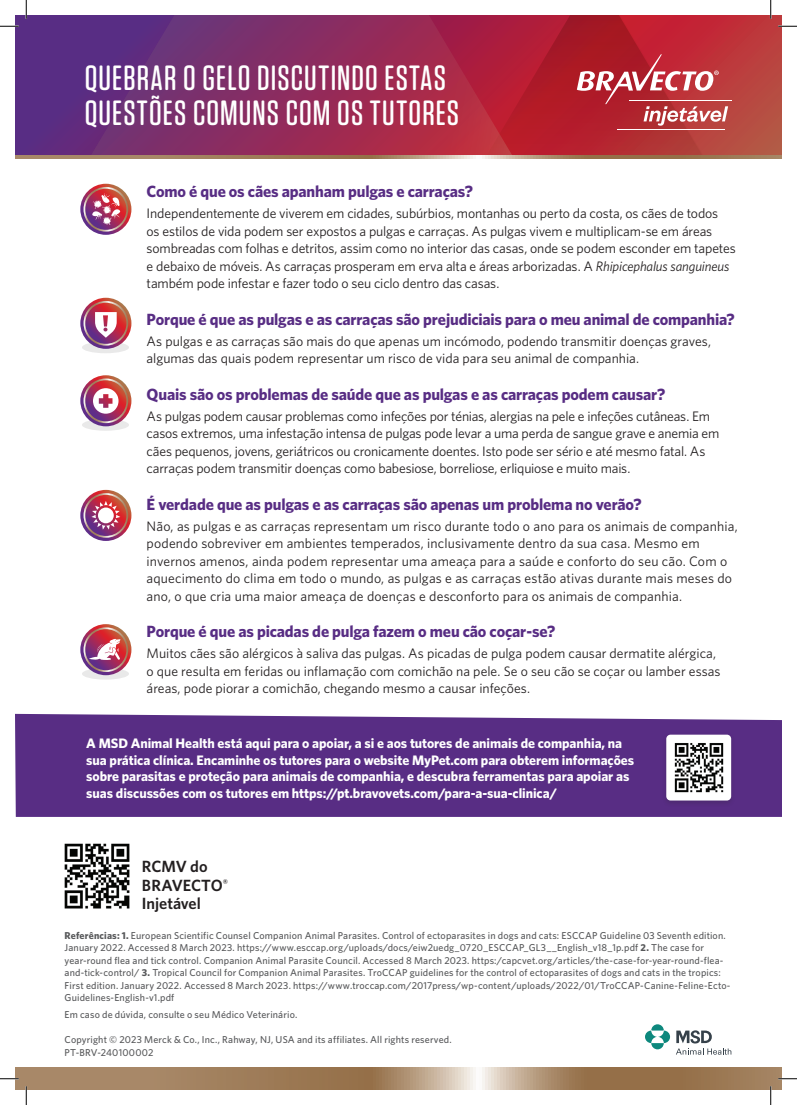
<style>
.page{position:relative;width:797px;height:1105px;background:#fff}
.page>*{position:absolute;margin:0;border:0;box-sizing:border-box;transform-origin:0 0}
.t1{font:500 35px/35px "Tungsten Rounded";letter-spacing:.03em;color:#fff}
.t2{font:700 16.25px "Whitney";letter-spacing:-.01em;color:#582d84}
.t3{font:600 16.25px/19.5px "Whitney";letter-spacing:-.005em;color:#231f20}
.t4{font:13.75px/17.5px "Whitney";letter-spacing:-.005em;color:#231f20}
.t5{font:700 13.75px/16.5px "Whitney";letter-spacing:-.005em;color:#fff}
.t6{font:500 10px/12.5px "Whitney";letter-spacing:.015em;color:#57585a}
.s1{font-style:italic}
.s2{font-weight:700}
</style>
<div class="page">
<svg style="left:645px;top:1024px;width:25px;height:25px"></svg>
<svg style="left:676px;top:1030px;width:55px;height:25px"></svg>
<svg style="left:15px;top:15px;width:767px;height:140px;background:#9b2c4a"></svg>
<svg style="left:90px;top:15px;width:423px;height:140px;background:#8c2b5d"></svg>
<svg style="left:15px;top:155px;width:767px;height:4px;background:#a88968"></svg>
<svg style="left:15px;top:1067px;width:767px;height:23px;background:#a88968"></svg>
<div style="left:82px;top:342px;width:47px;height:11px;background:#e9e9e9;border-radius:50%"></div>
<svg style="left:80px;top:298px;width:51px;height:51px"></svg>
<svg style="left:83px;top:301px;width:45px;height:45px"></svg>
<svg style="left:82px;top:419px;width:47px;height:12px"></svg>
<svg style="left:80px;top:375px;width:51px;height:51px"></svg>
<svg style="left:83px;top:378px;width:45px;height:45px"></svg>
<svg style="left:80px;top:490px;width:51px;height:51px"></svg>
<svg style="left:83px;top:493px;width:45px;height:45px;background:#b66078"></svg>
<div style="left:98px;top:507px;width:16px;height:16px;background:#fff;border-radius:50%"></div>
<svg style="left:82px;top:668px;width:47px;height:12px"></svg>
<svg style="left:80px;top:624px;width:51px;height:51px"></svg>
<svg style="left:83px;top:627px;width:45px;height:45px"></svg>
<svg style="left:80px;top:184px;width:51px;height:51px"></svg>
<svg style="left:83px;top:187px;width:45px;height:45px"></svg>
<div style="left:15px;top:714px;width:767px;height:103px;background:#582d84"></div>
<div style="left:661px;top:732px;width:74px;height:75px;background:#231f20;opacity:.2"></div>
<div style="left:666px;top:735px;width:65px;height:65px;background:#fff;border-radius:4px"></div>
<img style="left:674px;top:743px;width:50px;height:50px">
<svg style="left:577px;top:54px;width:151px;height:72px;background:#c14d54"></svg>
<hr style="left:617px;top:130px;width:108px;height:1px;background:#fff">
<hr style="left:629px;top:100px;width:102px;height:1px;background:#fff">
<img style="left:65px;top:844px;width:64px;height:65px">
<svg style="left:0;top:25px;width:19px;height:2px"></svg>
<svg style="left:778px;top:25px;width:19px;height:2px"></svg>
<svg style="left:0;top:1078px;width:19px;height:1px"></svg>
<svg style="left:778px;top:1078px;width:19px;height:1px"></svg>
<svg style="left:25px;top:0;width:2px;height:19px"></svg>
<svg style="left:25px;top:1086px;width:2px;height:19px"></svg>
<svg style="left:770px;top:0;width:1px;height:19px"></svg>
<svg style="left:770px;top:1086px;width:1px;height:19px"></svg>
<h1 class="t1" style="left:85px;top:61px;width:376px">QUEBRAR O GELO DISCUTINDO ESTAS<br>QUESTÕES COMUNS COM OS TUTORES</h1>
<p class="t2" style="left:147px;top:181px;width:328px">Como é que os cães apanham pulgas e carraças?</p>
<p class="t4" style="left:147px;top:205px;width:590px">Independentemente de viverem em cidades, subúrbios, montanhas ou perto da costa, os cães de todos<br>os estilos de vida podem ser expostos a pulgas e carraças. As pulgas vivem e multiplicam-se em áreas sombreadas com folhas e detritos, assim como no interior das casas, onde se podem esconder em tapetes e debaixo de móveis. As carraças prosperam em erva alta e áreas arborizadas. A <span class="s1">Rhipicephalus sanguineus </span>também pode infestar e fazer todo o seu ciclo dentro das casas.</p>
<p class="t2" style="left:147px;top:308px;width:589px">Porque é que as pulgas e as carraças são prejudiciais para o meu animal de companhia?</p>
<p class="t4" style="left:147px;top:332px;width:566px">As pulgas e as carraças são mais do que apenas um incómodo, podendo transmitir doenças graves, algumas das quais podem representar um risco de vida para seu animal de companhia.</p>
<p class="t2" style="left:147px;top:383px;width:520px">Quais são os problemas de saúde que as pulgas e as carraças podem causar?</p>
<p class="t4" style="left:147px;top:407px;width:574px">As pulgas podem causar problemas como infeções por ténias, alergias na pele e infeções cutâneas. Em casos extremos, uma infestação intensa de pulgas pode levar a uma perda de sangue grave e anemia em cães pequenos, jovens, geriátricos ou cronicamente doentes. Isto pode ser sério e até mesmo fatal. As carraças podem transmitir doenças como babesiose, borreliose, erliquiose e muito mais.</p>
<p class="t2" style="left:147px;top:493px;width:496px">É verdade que as pulgas e as carraças são apenas um problema no verão?</p>
<p class="t4" style="left:147px;top:517px;width:592px">Não, as pulgas e as carraças representam um risco durante todo o ano para os animais de companhia, podendo sobreviver em ambientes temperados, inclusivamente dentro da sua casa. Mesmo em invernos amenos, ainda podem representar uma ameaça para a saúde e conforto do seu cão. Com o aquecimento do clima em todo o mundo, as pulgas e as carraças estão ativas durante mais meses do ano, o que cria uma maior ameaça de doenças e desconforto para os animais de companhia.</p>
<p class="t2" style="left:147px;top:621px;width:410px">Porque é que as picadas de pulga fazem o meu cão coçar-se?</p>
<p class="t4" style="left:147px;top:645px;width:575px">Muitos cães são alérgicos à saliva das pulgas. As picadas de pulga podem causar dermatite alérgica, o que resulta em feridas ou inflamação com comichão na pele. Se o seu cão se coçar ou lamber essas áreas, pode piorar a comichão, chegando mesmo a causar infeções.</p>
<p class="t5" style="left:86px;top:735px;width:549px">A MSD Animal Health está aqui para o apoiar, a si e aos tutores de animais de companhia, na sua prática clínica. Encaminhe os tutores para o website MyPet.com para obterem informações sobre parasitas e proteção para animais de companhia, e descubra ferramentas para apoiar as suas discussões com os tutores em https://pt.bravovets.com/para-a-sua-clinica/</p>
<p class="t3" style="left:142px;top:856px;width:88px">RCMV do<br>BRAVECTO<sup>®</sup></p>
<p class="t3" style="left:142px;top:893px;width:60px">Injetável</p>
<p class="t6" style="left:65px;top:929px;width:667px"><span class="s2">Referências: 1.</span> European Scientific Counsel Companion Animal Parasites. Control of ectoparasites in dogs and cats: ESCCAP Guideline 03 Seventh edition.<br>January 2022. Accessed 8 March 2023. https://www.esccap.org/uploads/docs/eiw2uedg_0720_ESCCAP_GL3__English_v18_1p.pdf <span class="s2">2.</span> The case for year-round flea and tick control. Companion Animal Parasite Council. Accessed 8 March 2023. https:/capcvet.org/articles/the-case-for-year-round-flea&shy;and-tick-control/ <span class="s2">3.</span> Tropical Council for Companion Animal Parasites. TroCCAP guidelines for the control of ectoparasites of dogs and cats in the tropics:<br>First edition. January 2022. Accessed 8 March 2023. https://www.troccap.com/2017press/wp-content/uploads/2022/01/TroCCAP-Canine-Feline-Ecto-Guidelines-English-v1.pdf</p>
<p class="t6" style="left:65px;top:1008px;width:234px">Em caso de dúvida, consulte o seu Médico Veterinário.</p>
<p class="t6" style="left:65px;top:1033px;width:388px">Copyright © 2023 Merck &amp; Co., Inc., Rahway, NJ, USA and its affiliates. All rights reserved.<br>PT-BRV-240100002</p>
</div>
